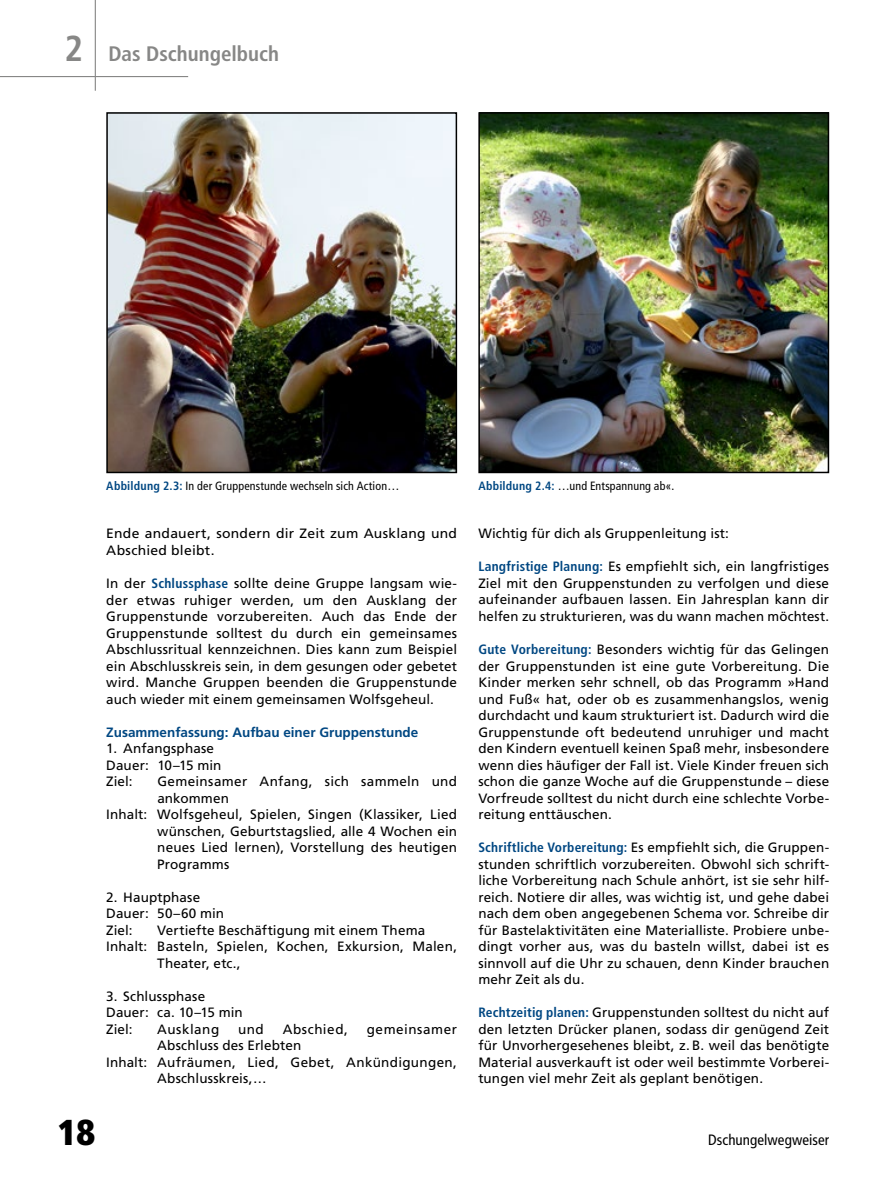
<style>
.page{position:relative;width:893px;height:1191px;background:#fff}
.page>*{position:absolute;margin:0;border:0;box-sizing:border-box;transform-origin:0 0}
.t1{font:900 condensed 36px "Frutiger LT Std";color:#000}
.t2{font:700 condensed 21px "Frutiger LT Std";color:#878786}
.t3{font:condensed 15px "Frutiger LT Std";letter-spacing:.005em;color:#000}
.t4{font:13.5px/16.5px "Frutiger LT Std";letter-spacing:.01em;color:#000;text-align:justify}
.t5{font:700 13.5px "Frutiger LT Std";color:#004782}
.t6{font:13.5px "Frutiger LT Std";letter-spacing:.045em;color:#000}
.t7{font:13.5px "Frutiger LT Std";letter-spacing:.035em;color:#000}
.t8{font:condensed 12px "Frutiger LT Std";letter-spacing:.015em;color:#000}
.s1{font-size:36px}
.s2{font-weight:700;color:#004782}
.s3{font-weight:700;font-stretch:condensed;color:#004782}
</style>
<div class="page">
<hr style="left:0;top:76px;width:188px;height:1px;background:#878786">
<hr style="left:95px;top:0;width:1px;height:91px;background:#878786">
<img style="left:109px;top:115px;width:345px;height:355px">
<div style="left:106px;top:112px;width:351px;height:361px;border:2px solid #000"></div>
<img style="left:481px;top:115px;width:345px;height:355px">
<div style="left:478px;top:112px;width:351px;height:361px;border:2px solid #000"></div>
<h2 class="t2" style="left:65px;top:41px;width:216px"><span class="s1">2</span> Das Dschungelbuch</h2>
<p class="t8" style="left:106px;top:478px;width:295px"><span class="s2">Abbildung 2.3:</span> In der Gruppenstunde wechseln sich Action…</p>
<p class="t8" style="left:478px;top:478px;width:197px"><span class="s2">Abbildung 2.4:</span> …und Entspannung ab«.</p>
<p class="t4" style="left:106px;top:525px;width:352px">Ende andauert, sondern dir Zeit zum Ausklang und<br>Abschied bleibt.</p>
<p class="t4" style="left:106px;top:575px;width:352px">In der <span class="s3">Schlussphase</span> sollte deine Gruppe langsam wie&shy;der etwas ruhiger werden, um den Ausklang der Gruppenstunde vorzubereiten. Auch das Ende der Gruppenstunde solltest du durch ein gemeinsames Abschlussritual kennzeichnen. Dies kann zum Beispiel ein Abschlusskreis sein, in dem gesungen oder gebetet wird. Manche Gruppen beenden die Gruppenstunde auch wieder mit einem gemeinsamen Wolfsgeheul.</p>
<p class="t5" style="left:106px;top:724px;width:314px">Zusammenfassung: Aufbau einer Gruppenstunde</p>
<p class="t4" style="left:106px;top:740px;width:117px;text-align:left">1. Anfangsphase<br>Dauer: 10–15 min<br>Ziel:</p>
<p class="t4" style="left:157px;top:773px;width:301px">Gemeinsamer Anfang, sich sammeln und</p>
<p class="t4" style="left:157px;top:789px;width:73px">ankommen</p>
<p class="t4" style="left:106px;top:806px;width:352px">Inhalt: Wolfsgeheul, Spielen, Singen (Klassiker, Lied</p>
<p class="t4" style="left:157px;top:822px;width:301px">wünschen, Geburtstagslied, alle 4 Wochen ein</p>
<p class="t4" style="left:157px;top:839px;width:301px">neues Lied lernen), Vorstellung des heutigen</p>
<p class="t4" style="left:157px;top:855px;width:74px">Programms</p>
<p class="t4" style="left:106px;top:888px;width:119px;text-align:left">2. Hauptphase<br>Dauer: 50–60 min<br>Ziel:</p>
<p class="t4" style="left:157px;top:921px;width:269px">Vertiefte Beschäftigung mit einem Thema</p>
<p class="t4" style="left:106px;top:938px;width:352px">Inhalt: Basteln, Spielen, Kochen, Exkursion, Malen,</p>
<p class="t4" style="left:157px;top:954px;width:85px">Theater, etc.,</p>
<p class="t4" style="left:106px;top:987px;width:138px;text-align:left">3. Schlussphase<br>Dauer: ca. 10–15 min<br>Ziel:</p>
<p class="t7" style="left:157px;top:1021px;width:63px">Ausklang</p>
<p class="t4" style="left:238px;top:1020px;width:27px">und</p>
<p class="t6" style="left:283px;top:1021px;width:67px">Abschied,</p>
<p class="t6" style="left:367px;top:1021px;width:92px">gemeinsamer</p>
<p class="t4" style="left:157px;top:1037px;width:146px">Abschluss des Erlebten</p>
<p class="t4" style="left:106px;top:1053px;width:352px">Inhalt: Aufräumen, Lied, Gebet, Ankündigungen,</p>
<p class="t4" style="left:157px;top:1070px;width:111px">Abschlusskreis,…</p>
<h1 class="t1" style="left:58px;top:1110px;width:39px">18</h1>
<p class="t4" style="left:478px;top:525px;width:252px">Wichtig für dich als Gruppenleitung ist:</p>
<p class="t4" style="left:478px;top:558px;width:352px"><span class="s3">Langfristige Planung:</span> Es empfiehlt sich, ein langfristiges Ziel mit den Gruppenstunden zu verfolgen und diese aufeinander aufbauen lassen. Ein Jahresplan kann dir helfen zu strukturieren, was du wann machen möchtest.</p>
<p class="t4" style="left:478px;top:641px;width:352px"><span class="s3">Gute Vorbereitung:</span> Besonders wichtig für das Gelingen der Gruppenstunden ist eine gute Vorbereitung. Die Kinder merken sehr schnell, ob das Programm »Hand und Fuß« hat, oder ob es zusammenhangslos, wenig durchdacht und kaum strukturiert ist. Dadurch wird die Gruppenstunde oft bedeutend unruhiger und macht den Kindern eventuell keinen Spaß mehr, insbesondere wenn dies häufiger der Fall ist. Viele Kinder freuen sich schon die ganze Woche auf die Gruppenstunde – diese Vorfreude solltest du nicht durch eine schlechte Vorbe&shy;reitung enttäuschen.</p>
<p class="t4" style="left:478px;top:839px;width:352px"><span class="s3">Schriftliche Vorbereitung:</span> Es empfiehlt sich, die Gruppen&shy;stunden schriftlich vorzubereiten. Obwohl sich schrift&shy;liche Vorbereitung nach Schule anhört, ist sie sehr hilf&shy;reich. Notiere dir alles, was wichtig ist, und gehe dabei nach dem oben angegebenen Schema vor. Schreibe dir für Bastelaktivitäten eine Materialliste. Probiere unbe&shy;dingt vorher aus, was du basteln willst, dabei ist es sinnvoll auf die Uhr zu schauen, denn Kinder brauchen mehr Zeit als du.</p>
<p class="t4" style="left:478px;top:1004px;width:352px"><span class="s3">Rechtzeitig planen:</span> Gruppenstunden solltest du nicht auf den letzten Drücker planen, sodass dir genügend Zeit für Unvorhergesehenes bleibt, z. B. weil das benötigte Material ausverkauft ist oder weil bestimmte Vorberei&shy;tungen viel mehr Zeit als geplant benötigen.</p>
<p class="t3" style="left:708px;top:1131px;width:123px">Dschungelwegweiser</p>
</div>
